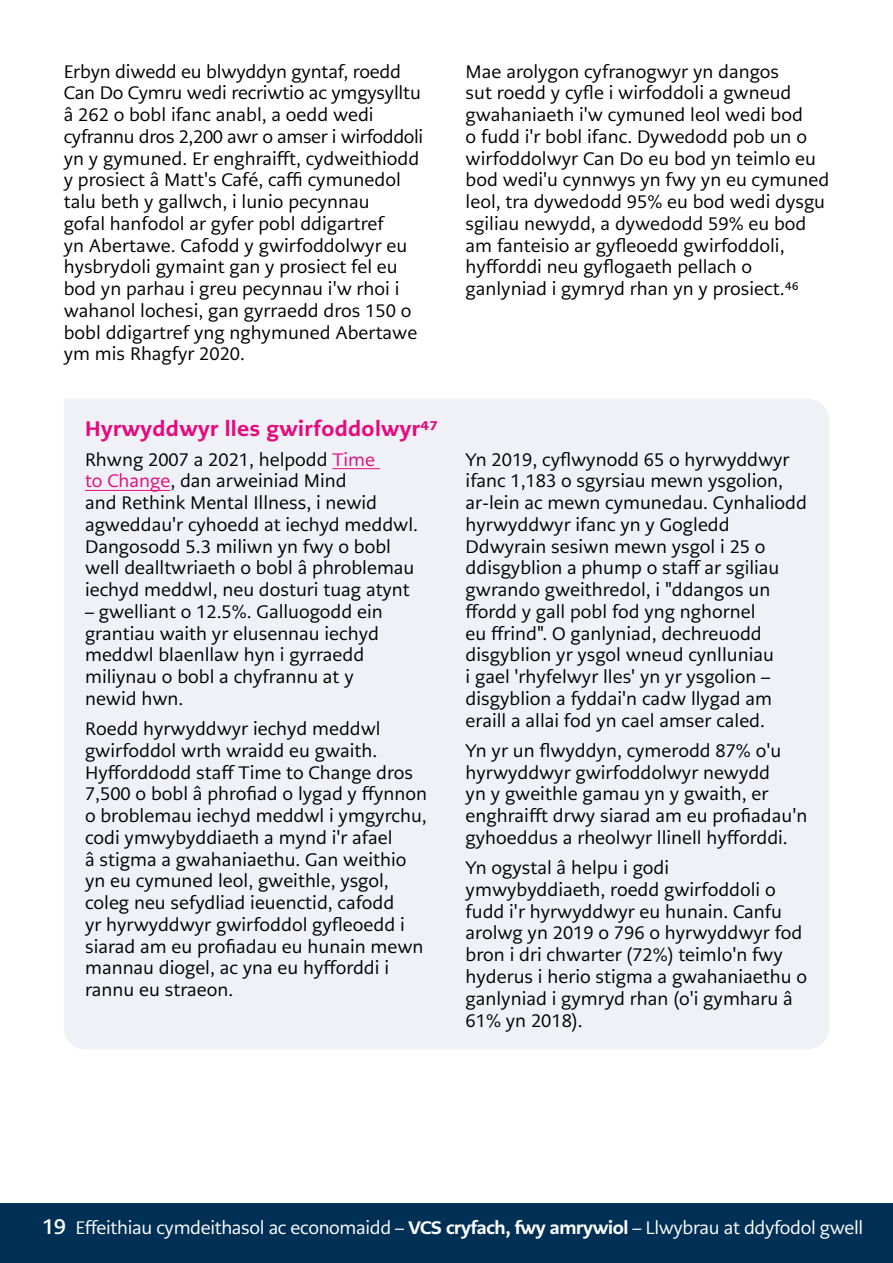
<style>
.page{position:relative;width:893px;height:1263px;background:#fff}
.page>*{position:absolute;margin:0;border:0;box-sizing:border-box;transform-origin:0 0}
.H4__Boxed_heading_Pi{font:800 21px "PMN Caecilia Sans Text";letter-spacing:.02em;color:#e50b7e}
.P__Body{font:18px/21.8px "PMN Caecilia Sans Text";color:#000}
.A__Footer{font:18px "PMN Caecilia Sans Text";letter-spacing:-.02em;color:#fff}
.s1{color:#e50b7e}
.s2{font-family:"PMN Caecilia Sans Head";font-weight:700;font-size:21px}
.s3{font-weight:800}
</style>
<div class="page">
<div style="left:0;top:1203px;width:893px;height:60px;background:#003056"></div>
<div style="left:64px;top:399px;width:765px;height:650px;background:#eff1f6"></div>
<hr style="left:332px;top:468px;width:48px;height:1px;background:#e50b7e">
<hr style="left:85px;top:490px;width:85px;height:1px;background:#e50b7e">
<p class="P__Body" style="left:64px;top:60px;width:361px">Erbyn diwedd eu blwyddyn gyntaf, roedd Can Do Cymru wedi recriwtio ac ymgysylltu â 262 o bobl ifanc anabl, a oedd wedi cyfrannu dros 2,200 awr o amser i wirfoddoli yn y gymuned. Er enghraifft, cydweithiodd y prosiect â Matt's Café, caffi cymunedol talu beth y gallwch, i lunio pecynnau<br>gofal hanfodol ar gyfer pobl ddigartref<br>yn Abertawe. Cafodd y gwirfoddolwyr eu hysbrydoli gymaint gan y prosiect fel eu bod yn parhau i greu pecynnau i'w rhoi i wahanol lochesi, gan gyrraedd dros 150 o bobl ddigartref yng nghymuned Abertawe ym mis Rhagfyr 2020.</p>
<p class="P__Body" style="left:466px;top:60px;width:365px">Mae arolygon cyfranogwyr yn dangos<br>sut roedd y cyfle i wirfoddoli a gwneud gwahaniaeth i'w cymuned leol wedi bod<br>o fudd i'r bobl ifanc. Dywedodd pob un o wirfoddolwyr Can Do eu bod yn teimlo eu bod wedi'u cynnwys yn fwy yn eu cymuned leol, tra dywedodd 95% eu bod wedi dysgu sgiliau newydd, a dywedodd 59% eu bod am fanteisio ar gyfleoedd gwirfoddoli, hyfforddi neu gyflogaeth pellach o ganlyniad i gymryd rhan yn y prosiect.46</p>
<h4 class="H4__Boxed_heading_Pi" style="left:85px;top:415px;width:354px">Hyrwyddwyr lles gwirfoddolwyr47</h4>
<p class="P__Body" style="left:85px;top:448px;width:334px">Rhwng 2007 a 2021, helpodd <span class="s1">Time<br>to Change</span>, dan arweiniad Mind<br>and Rethink Mental Illness, i newid agweddau'r cyhoedd at iechyd meddwl.<br>Dangosodd 5.3 miliwn yn fwy o bobl well dealltwriaeth o bobl â phroblemau iechyd meddwl, neu dosturi tuag atynt</p>
<p class="P__Body" style="left:85px;top:601px;width:299px">– gwelliant o 12.5%. Galluogodd ein grantiau waith yr elusennau iechyd meddwl blaenllaw hyn i gyrraedd miliynau o bobl a chyfrannu at y newid hwn.</p>
<p class="P__Body" style="left:85px;top:718px;width:343px">Roedd hyrwyddwyr iechyd meddwl gwirfoddol wrth wraidd eu gwaith.<br>Hyfforddodd staff Time to Change dros 7,500 o bobl â phrofiad o lygad y ffynnon o broblemau iechyd meddwl i ymgyrchu, codi ymwybyddiaeth a mynd i'r afael<br>â stigma a gwahaniaethu. Gan weithio yn eu cymuned leol, gweithle, ysgol, coleg neu sefydliad ieuenctid, cafodd<br>yr hyrwyddwyr gwirfoddol gyfleoedd i siarad am eu profiadau eu hunain mewn mannau diogel, ac yna eu hyfforddi i rannu eu straeon.</p>
<p class="P__Body" style="left:466px;top:448px;width:343px">Yn 2019, cyflwynodd 65 o hyrwyddwyr ifanc 1,183 o sgyrsiau mewn ysgolion, ar-lein ac mewn cymunedau. Cynhaliodd hyrwyddwyr ifanc yn y Gogledd Ddwyrain sesiwn mewn ysgol i 25 o ddisgyblion a phump o staff ar sgiliau gwrando gweithredol, i "ddangos un ffordd y gall pobl fod yng nghornel<br>eu ffrind". O ganlyniad, dechreuodd disgyblion yr ysgol wneud cynlluniau<br>i gael 'rhyfelwyr lles' yn yr ysgolion – disgyblion a fyddai'n cadw llygad am eraill a allai fod yn cael amser caled.</p>
<p class="P__Body" style="left:466px;top:740px;width:343px">Yn yr un flwyddyn, cymerodd 87% o'u hyrwyddwyr gwirfoddolwyr newydd<br>yn y gweithle gamau yn y gwaith, er enghraifft drwy siarad am eu profiadau'n gyhoeddus a rheolwyr llinell hyfforddi.</p>
<p class="P__Body" style="left:466px;top:857px;width:343px">Yn ogystal â helpu i godi ymwybyddiaeth, roedd gwirfoddoli o fudd i'r hyrwyddwyr eu hunain. Canfu arolwg yn 2019 o 796 o hyrwyddwyr fod bron i dri chwarter (72%) teimlo'n fwy hyderus i herio stigma a gwahaniaethu o ganlyniad i gymryd rhan (o'i gymharu â<br>61% yn 2018).</p>
<p class="A__Footer" style="left:43px;top:1216px;width:822px"><span class="s2">19</span> Effeithiau cymdeithasol ac economaidd – <span class="s3">VCS cryfach, fwy amrywiol</span> – Llwybrau at ddyfodol gwell</p>
</div>
